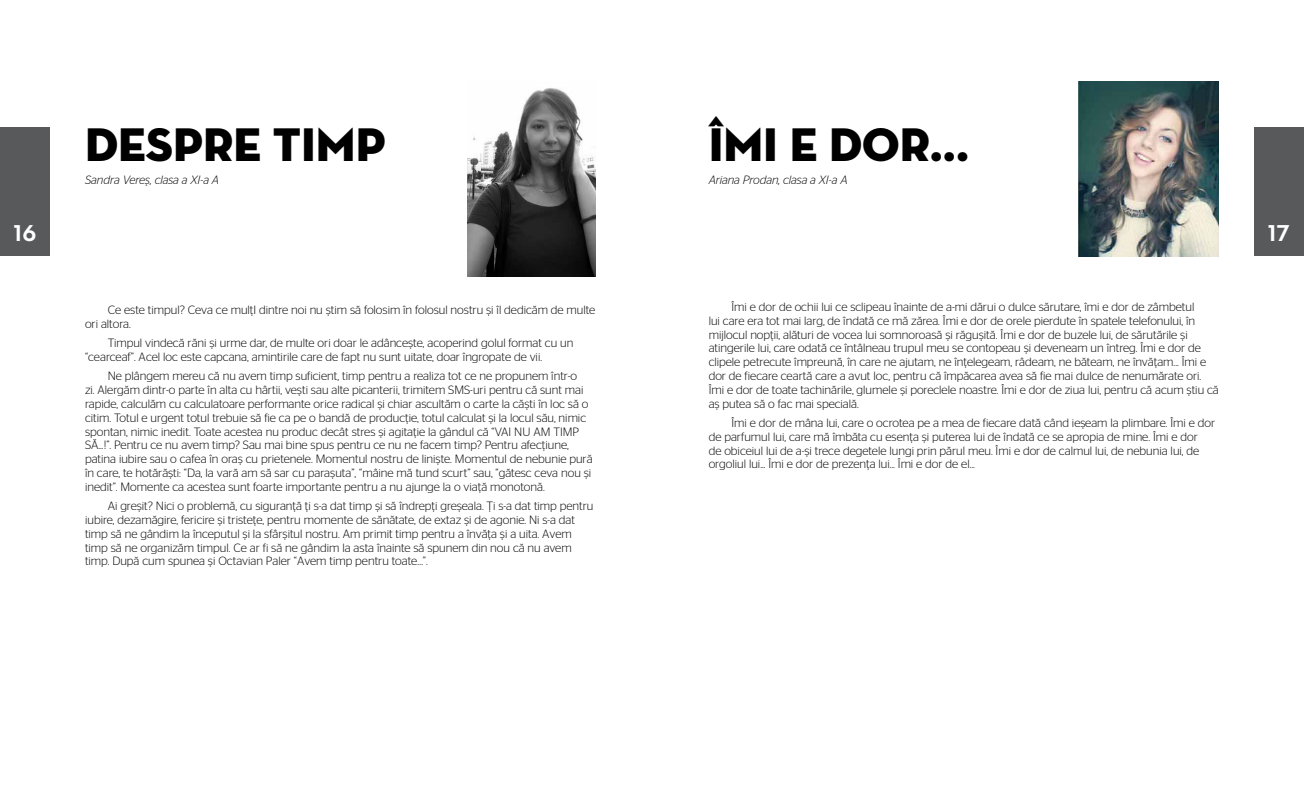
<style>
.page{position:relative;width:1304px;height:794px;background:#fff}
.page>*{position:absolute;margin:0;border:0;box-sizing:border-box;transform-origin:0 0}
.t1{font:48px "Neutra Disp Titling";color:#000}
.t2{font:700 30px "Neutra Disp";color:#fff}
.t3{font:300 12px/13.8px "Stag Sans";color:#000}
.t4{font:italic 300 12px "Stag Sans";letter-spacing:-.01em;color:#000}
</style>
<div class="page">
<div style="left:0;top:128px;width:50px;height:128px;background:#58595b"></div>
<div style="left:1254px;top:128px;width:50px;height:128px;background:#58595b"></div>
<img style="left:1079px;top:81px;width:140px;height:176px">
<img style="left:467px;top:88px;width:128px;height:188px">
<h1 class="t1" style="left:85px;top:114px;width:302px">DESPRE TIMP</h1>
<p class="t4" style="left:85px;top:173px;width:136px">Sandra Vereș, clasa a XI-a A</p>
<h1 class="t1" style="left:709px;top:114px;width:262px">ÎMI E DOR...</h1>
<p class="t4" style="left:709px;top:173px;width:141px">Ariana Prodan, clasa a XI-a A</p>
<h2 class="t2" style="left:14px;top:214px;width:24px">16</h2>
<h2 class="t2" style="left:1268px;top:214px;width:24px">17</h2>
<p class="t3" style="left:85px;top:302px;width:512px;text-indent:23px">Ce este timpul? Ceva ce mulțI dintre noi nu știm să folosim în folosul nostru și îl dedicăm de multe ori altora.</p>
<p class="t3" style="left:85px;top:336px;width:490px;text-indent:23px">Timpul vindecă răni și urme dar, de multe ori doar le adâncește, acoperind golul format cu un “cearceaf”. Acel loc este capcana, amintirile care de fapt nu sunt uitate, doar îngropate de vii.</p>
<p class="t3" style="left:85px;top:369px;width:509px;text-indent:23px">Ne plângem mereu că nu avem timp suficient, timp pentru a realiza tot ce ne propunem într-o<br>zi. Alergăm dintr-o parte în alta cu hârtii, vești sau alte picanterii, trimitem SMS-uri pentru că sunt mai rapide, calculăm cu calculatoare performante orice radical și chiar ascultăm o carte la căști în loc să o citim. Totul e urgent totul trebuie să fie ca pe o bandă de producție, totul calculat și la locul său, nimic spontan, nimic inedit. Toate acestea nu produc decât stres și agitație la gândul că “VAI NU AM TIMP SĂ...!”. Pentru ce nu avem timp? Sau mai bine spus pentru ce nu ne facem timp? Pentru afecțiune, patina iubire sau o cafea în oraș cu prietenele. Momentul nostru de liniște. Momentul de nebunie pură în care, te hotărăști: “Da, la vară am să sar cu parașuta”, “mâine mă tund scurt” sau, “gătesc ceva nou și inedit”. Momente ca acestea sunt foarte importante pentru a nu ajunge la o viață monotonă.</p>
<p class="t3" style="left:85px;top:499px;width:510px;text-indent:23px">Ai greșit? Nici o problemă, cu siguranță ți s-a dat timp și să îndrepți greșeala. Ți s-a dat timp pentru iubire, dezamăgire, fericire și tristețe, pentru momente de sănătate, de extaz și de agonie. Ni s-a dat timp să ne gândim la începutul și la sfârșitul nostru. Am primit timp pentru a învăța și a uita. Avem timp să ne organizăm timpul. Ce ar fi să ne gândim la asta înainte să spunem din nou că nu avem timp. După cum spunea și Octavian Paler “Avem timp pentru toate…”.</p>
<p class="t3" style="left:709px;top:300px;width:512px;text-indent:23px">Îmi e dor de ochii lui ce sclipeau înainte de a-mi dărui o dulce sărutare, îmi e dor de zâmbetul<br>lui care era tot mai larg, de îndată ce mă zărea. Îmi e dor de orele pierdute în spatele telefonului, în mijlocul nopții, alături de vocea lui somnoroasă și răgușită. Îmi e dor de buzele lui, de sărutările și atingerile lui, care odată ce întâlneau trupul meu se contopeau și deveneam un întreg. Îmi e dor de clipele petrecute împreună, în care ne ajutam, ne înțelegeam, râdeam, ne băteam, ne învățam... Îmi e dor de fiecare ceartă care a avut loc, pentru că împăcarea avea să fie mai dulce de nenumărate ori.<br>Îmi e dor de toate tachinările, glumele și poreclele noastre. Îmi e dor de ziua lui, pentru că acum știu că aș putea să o fac mai specială.</p>
<p class="t3" style="left:709px;top:416px;width:508px;text-indent:23px">Îmi e dor de mâna lui, care o ocrotea pe a mea de fiecare dată când ieșeam la plimbare. Îmi e dor de parfumul lui, care mă îmbăta cu esența și puterea lui de îndată ce se apropia de mine. Îmi e dor<br>de obiceiul lui de a-și trece degetele lungi prin părul meu. Îmi e dor de calmul lui, de nebunia lui, de orgoliul lui... Îmi e dor de prezența lui... Îmi e dor de el...</p>
</div>
